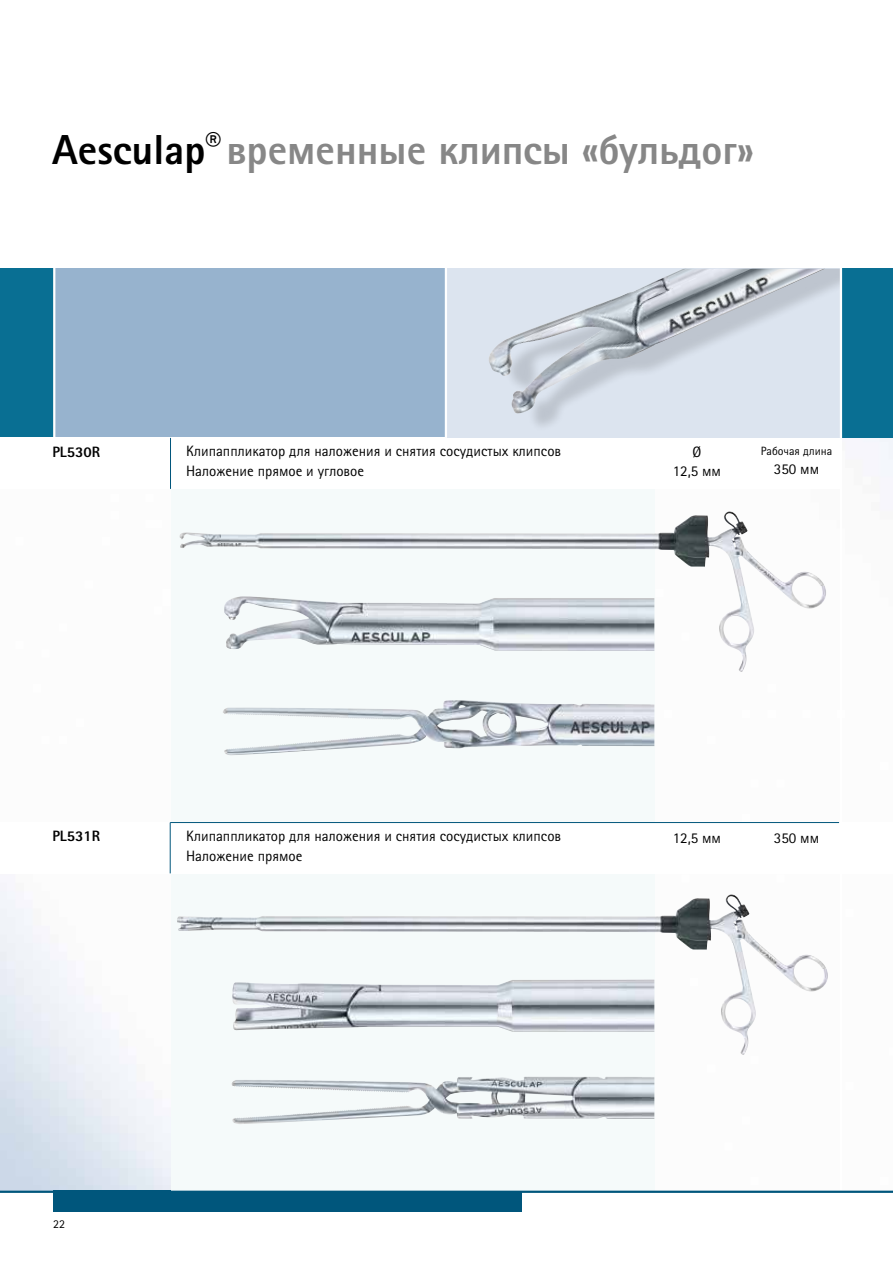
<style>
.page{position:relative;width:893px;height:1263px;background:#fff}
.page>*{position:absolute;margin:0;border:0;box-sizing:border-box;transform-origin:0 0}
.t1{font:800 42px "Rotis Sans Serif Pro Cyr";color:#878787}
.t2{font:15px/19.5px "Rotis Sans Serif Pro Cyr";color:#000}
.t3{font:800 15px "Rotis Sans Serif Pro Cyr";color:#000}
.t4{font:12px "Rotis Sans Serif Pro Cyr";color:#000}
.s1{color:#000}
</style>
<div class="page">
<img style="left:0;top:438px;width:893px;height:752px">
<div style="left:50px;top:269px;width:843px;height:169px;background:#97b3ce"></div>
<div style="left:0;top:269px;width:54px;height:169px;background:#096f93"></div>
<div style="left:54px;top:1191px;width:468px;height:21px;background:#00567c"></div>
<div style="left:171px;top:438px;width:483px;height:752px;background:#f5fafa"></div>
<div style="left:0;top:822px;width:892px;height:51px;background:#fff"></div>
<div style="left:0;top:438px;width:840px;height:51px;background:#fff"></div>
<hr style="left:170px;top:438px;width:1px;height:51px;background:#00567c">
<hr style="left:170px;top:822px;width:1px;height:51px;background:#00567c">
<img style="left:177px;top:898px;width:613px;height:156px">
<img style="left:232px;top:979px;width:422px;height:53px">
<img style="left:231px;top:1077px;width:293px;height:36px">
<img style="left:180px;top:515px;width:611px;height:157px">
<img style="left:224px;top:596px;width:430px;height:55px">
<img style="left:223px;top:700px;width:224px;height:55px">
<hr style="left:170px;top:822px;width:669px;height:1px;background:#00567c">
<div style="left:840px;top:269px;width:53px;height:169px;background:#096f93"></div>
<hr style="left:53px;top:239px;width:2px;height:202px;background:#fff">
<div style="left:446px;top:269px;width:395px;height:169px;background:#dce4ef"></div>
<div style="left:504px;top:269px;width:337px;height:163px;background:#000;opacity:.14"></div>
<img style="left:489px;top:269px;width:336px;height:145px">
<hr style="left:445px;top:262px;width:2px;height:176px;background:#fff">
<hr style="left:840px;top:262px;width:2px;height:928px;background:#fff">
<hr style="left:0;top:1190px;width:893px;height:3px;background:#00567c">
<h1 class="t1" style="left:52px;top:123px;width:703px"><span class="s1">Aesculap</span><sup>®</sup> временные клипсы «бульдог»</h1>
<p class="t3" style="left:52px;top:443px;width:49px">PL530R</p>
<p class="t2" style="left:186px;top:442px;width:377px">Клипаппликатор для наложения и снятия сосудистых клипсов<br>Наложение прямое и угловое</p>
<p class="t2" style="left:673px;top:442px;width:50px;text-align:center">Ø<br>12,5 мм</p>
<p class="t4" style="left:761px;top:444px;width:73px">Рабочая длина</p>
<p class="t2" style="left:774px;top:460px;width:47px">350 мм</p>
<p class="t3" style="left:52px;top:827px;width:49px">PL531R</p>
<p class="t2" style="left:186px;top:826px;width:377px">Клипаппликатор для наложения и снятия сосудистых клипсов</p>
<p class="t2" style="left:673px;top:828px;width:50px">12,5 мм</p>
<p class="t2" style="left:774px;top:828px;width:47px">350 мм</p>
<p class="t2" style="left:186px;top:846px;width:118px">Наложение прямое</p>
<p class="t4" style="left:53px;top:1216px;width:13px">22</p>
</div>
